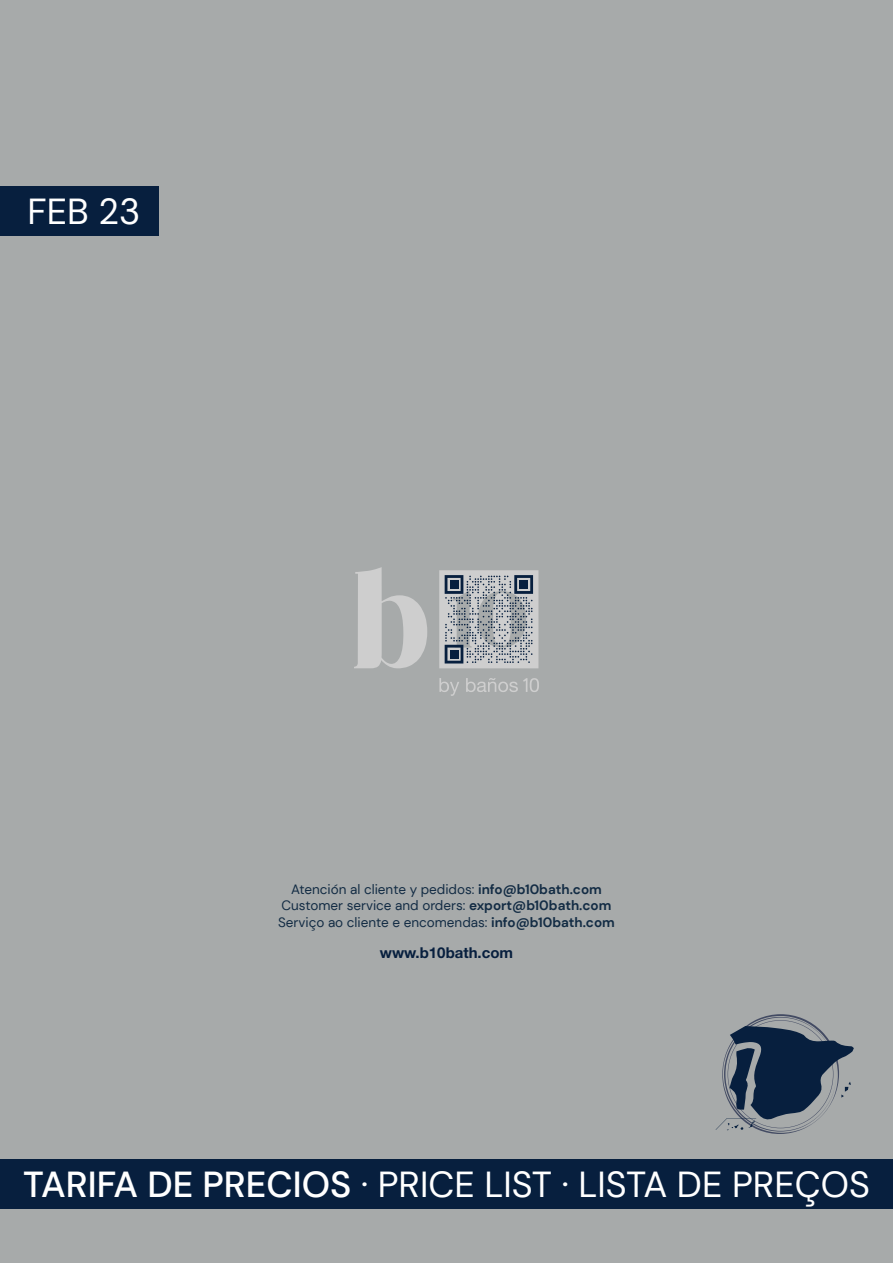
<style>
.page{position:relative;width:893px;height:1263px;background:#a7aaaa}
.page>*{position:absolute;margin:0;border:0;box-sizing:border-box;transform-origin:0 0}
.t1{font:36.15px "DM Sans";color:#fff}
.t2{font:700 15px "Helvetica Neue LT Std";color:#071f3e}
.t3{font:13.5px "DM Sans";color:#132c44}
.s1{font-weight:700}
.s2{font-weight:500}
</style>
<div class="page">
<svg style="left:354px;top:567px;width:73px;height:101px"></svg>
<svg style="left:439px;top:678px;width:20px;height:18px"></svg>
<svg style="left:466px;top:678px;width:73px;height:14px"></svg>
<svg style="left:439px;top:570px;width:99px;height:98px"></svg>
<div style="left:450px;top:580px;width:8px;height:8px;background:#071f3e"></div>
<div style="left:520px;top:580px;width:8px;height:8px;background:#071f3e"></div>
<div style="left:450px;top:650px;width:8px;height:8px;background:#071f3e"></div>
<div style="left:0;top:1159px;width:893px;height:50px;background:#071f3e"></div>
<svg style="left:716px;top:1014px;width:138px;height:120px"></svg>
<div style="left:0;top:186px;width:158px;height:50px;background:#071f3e"></div>
<p class="t1" style="left:27px;top:189px;width:114px">FEB 23</p>
<p class="t3" style="left:291px;top:881px;width:312px">Atención al cliente y pedidos: <span class="s1">info@b10bath.com</span></p>
<p class="t3" style="left:282px;top:897px;width:331px">Customer service and orders: <span class="s1">export@b10bath.com</span></p>
<p class="t3" style="left:278px;top:914px;width:338px">Serviço ao cliente e encomendas: <span class="s1">info@b10bath.com</span></p>
<p class="t2" style="left:380px;top:943px;width:135px">www.b10bath.com</p>
<p class="t1" style="left:23px;top:1162px;width:848px"><span class="s2">TARIFA DE PRECIOS</span> · PRICE LIST · LISTA DE PREÇOS</p>
</div>
